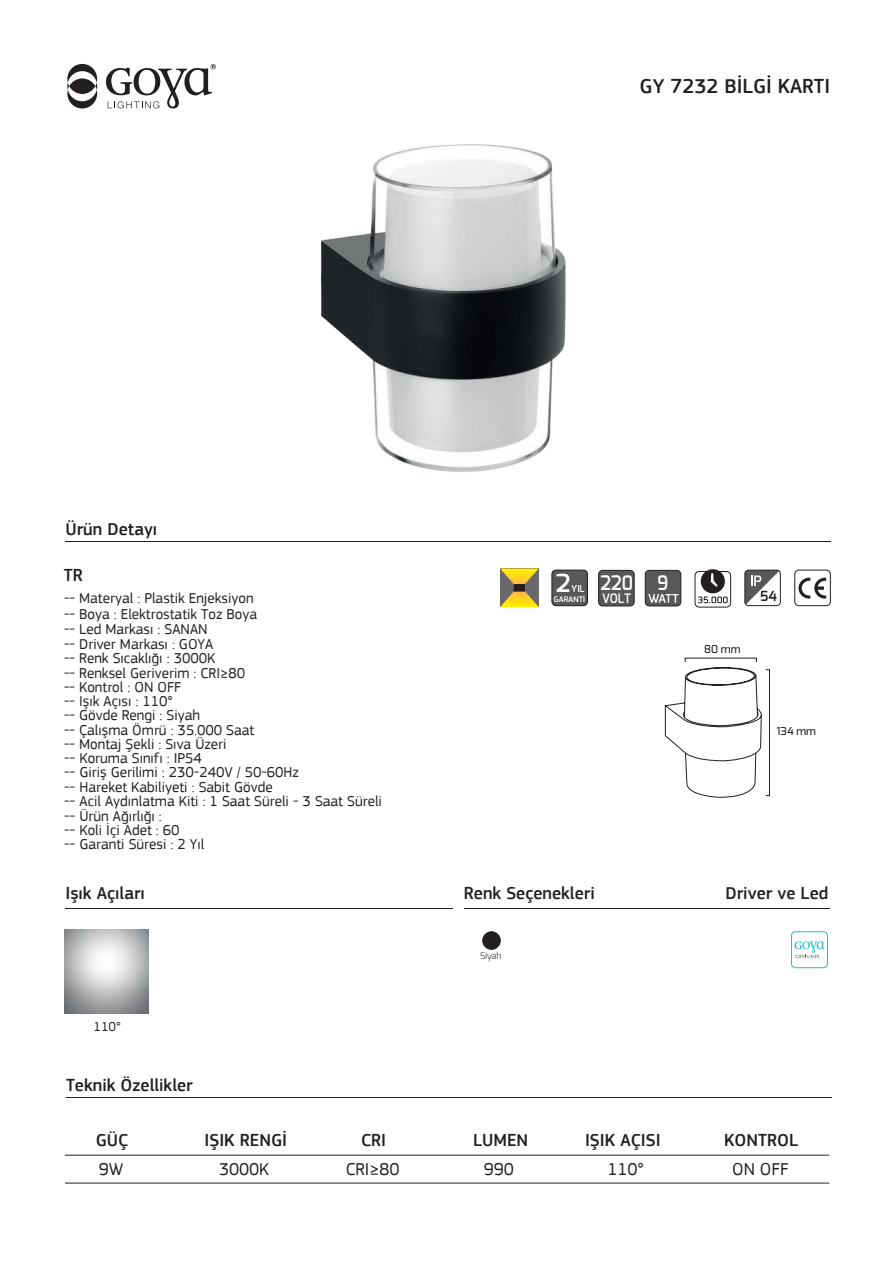
<style>
.page{position:relative;width:893px;height:1263px;background:#fff}
.page>*{position:absolute;margin:0;border:0;box-sizing:border-box;transform-origin:0 0}
.t1{font:600 24.9px "Exo";color:#fff}
.t2{font:500 21px "PF Square Sans Pro";color:#231f20}
.t3{font:600 19.95px "Exo";color:#fff;scale:.89 1}
.t4{font:500 18px "PF Square Sans Pro";color:#231f20}
.t5{font:18px "PF Square Sans Pro";color:#231f20}
.t6{font:15px/14.2px "PF Square Sans Pro";color:#231f20}
.t7{font:600 13.95px "Exo";color:#231f20}
.t8{font:13.5px "PF Square Sans Pro";color:#231f20}
.t9{font:600 13.05px "Exo";color:#fff;scale:.89 1}
.t10{font:500 10.95px "Exo";letter-spacing:-.005em;color:#231f20}
.t11{font:600 9.45px "Exo";color:#fff}
.t12{font:300 9px "Exo";color:#231f20}
.t13{font:600 7.65px "Exo";color:#fff}
</style>
<div class="page">
<div style="left:483px;top:932px;width:17px;height:17px;background:#231f20;border-radius:50%"></div>
<div style="left:482px;top:931px;width:19px;height:19px;border:1px solid #231f20;border-radius:50%"></div>
<img style="left:64px;top:929px;width:84px;height:84px">
<hr style="left:66px;top:1097px;width:765px;height:1px;background:#231f20">
<hr style="left:65px;top:908px;width:388px;height:1px;background:#231f20">
<hr style="left:65px;top:541px;width:766px;height:1px;background:#231f20">
<hr style="left:464px;top:908px;width:366px;height:1px;background:#231f20">
<div style="left:791px;top:931px;width:37px;height:37px;border:1px solid #1cbed1;border-radius:4px"></div>
<svg style="left:795px;top:941px;width:29px;height:17px"></svg>
<hr style="left:65px;top:1183px;width:764px;height:1px;background:#231f20">
<hr style="left:65px;top:1155px;width:764px;height:1px;background:#231f20">
<svg style="left:67px;top:64px;width:30px;height:44px"></svg>
<svg style="left:106px;top:64px;width:110px;height:44px"></svg>
<div style="left:599px;top:570px;width:35px;height:36px;background:#57585a;border-radius:4px"></div>
<div style="left:598px;top:570px;width:36px;height:36px;border:1px solid #231f20;border-radius:4px"></div>
<div style="left:645px;top:570px;width:36px;height:36px;background:#57585a;border-radius:4px"></div>
<div style="left:645px;top:570px;width:36px;height:36px;border:1px solid #231f20;border-radius:4px"></div>
<svg style="left:648px;top:594px;width:31px;height:9px"></svg>
<div style="left:794px;top:570px;width:37px;height:36px;border:1px solid #231f20;border-radius:4px"></div>
<svg style="left:798px;top:578px;width:28px;height:21px"></svg>
<div style="left:744px;top:570px;width:37px;height:36px;border:1px solid #231f20;border-radius:4px"></div>
<svg style="left:745px;top:570px;width:34px;height:34px"></svg>
<div style="left:552px;top:570px;width:35px;height:36px;background:#57585a;border-radius:4px"></div>
<div style="left:552px;top:570px;width:36px;height:36px;border:1px solid #231f20;border-radius:4px"></div>
<div style="left:695px;top:571px;width:36px;height:36px;border:1px solid #231f20;border-radius:4px"></div>
<svg style="left:698px;top:569px;width:30px;height:34px"></svg>
<svg style="left:500px;top:568px;width:39px;height:39px"></svg>
<div style="left:514px;top:585px;width:10px;height:6px;background:#231f20"></div>
<div style="left:514px;top:584px;width:11px;height:7px;border:1px solid #231f20"></div>
<svg style="left:664px;top:657px;width:106px;height:141px"></svg>
<img style="left:321px;top:144px;width:245px;height:328px">
<p class="t4" style="left:65px;top:519px;width:93px">Ürün Detayı</p>
<p class="t4" style="left:64px;top:564px;width:21px">TR</p>
<p class="t6" style="left:64px;top:582px;width:191px;line-height:31.8px">-- Materyal : Plastik Enjeksiyon -- Led Markası : SANAN</p>
<p class="t6" style="left:64px;top:599px;width:195px;line-height:30.2px">-- Boya : Elektrostatik Toz Boya -- Driver Markası : GOYA</p>
<p class="t6" style="left:64px;top:651px;width:319px">-- Renk Sıcaklığı : 3000K<br>-- Renksel Geriverim : CRI≥80<br>-- Kontrol : ON OFF<br>-- Işık Açısı : 110°<br>-- Gövde Rengi : Siyah<br>-- Çalışma Ömrü : 35.000 Saat<br>-- Montaj Şekli : Sıva Üzeri<br>-- Koruma Sınıfı : IP54<br>-- Giriş Gerilimi : 230-240V / 50-60Hz<br>-- Hareket Kabiliyeti : Sabit Gövde<br>-- Acil Aydınlatma Kiti : 1 Saat Süreli - 3 Saat Süreli -- Ürün Ağırlığı :<br>-- Koli İçi Adet : 60<br>-- Garanti Süresi : 2 Yıl</p>
<h2 class="t2" style="left:640px;top:74px;width:192px">GY 7232 BİLGİ KARTI</h2>
<h1 class="t1" style="left:556px;top:567px;width:16px">2</h1>
<p class="t11" style="left:571px;top:583px;width:15px">YIL</p>
<h3 class="t3" style="left:601px;top:570px;width:38px">220</h3>
<p class="t9" style="left:602px;top:590px;width:34px">VOLT</p>
<h3 class="t3" style="left:657px;top:570px;width:14px">9</h3>
<p class="t13" style="left:554px;top:594px;width:33px">GARANTİ</p>
<p class="t7" style="left:760px;top:587px;width:18px">54</p>
<p class="t10" style="left:704px;top:642px;width:38px">80 mm</p>
<p class="t10" style="left:777px;top:723px;width:41px">134 mm</p>
<p class="t4" style="left:65px;top:882px;width:81px">Işık Açıları</p>
<p class="t4" style="left:464px;top:882px;width:132px">Renk Seçenekleri</p>
<p class="t4" style="left:725px;top:882px;width:104px">Driver ve Led</p>
<p class="t8" style="left:94px;top:1018px;width:29px">110°</p>
<p class="t4" style="left:66px;top:1074px;width:128px">Teknik Özellikler</p>
<p class="t12" style="left:480px;top:949px;width:23px">Siyah</p>
<p class="t4" style="left:204px;top:1130px;width:84px">IŞIK RENGİ</p>
<p class="t4" style="left:361px;top:1130px;width:27px">CRI</p>
<p class="t4" style="left:473px;top:1130px;width:57px">LUMEN</p>
<p class="t4" style="left:585px;top:1130px;width:77px">IŞIK AÇISI</p>
<p class="t4" style="left:724px;top:1130px;width:75px">KONTROL</p>
<p class="t5" style="left:732px;top:1158px;width:58px">ON OFF</p>
<p class="t4" style="left:96px;top:1130px;width:34px">GÜÇ</p>
<p class="t5" style="left:99px;top:1158px;width:26px">9W</p>
<p class="t5" style="left:219px;top:1158px;width:51px">3000K</p>
<p class="t5" style="left:346px;top:1158px;width:55px">CRI≥80</p>
<p class="t5" style="left:484px;top:1158px;width:32px">990</p>
<p class="t5" style="left:607px;top:1158px;width:38px">110°</p>
</div>
